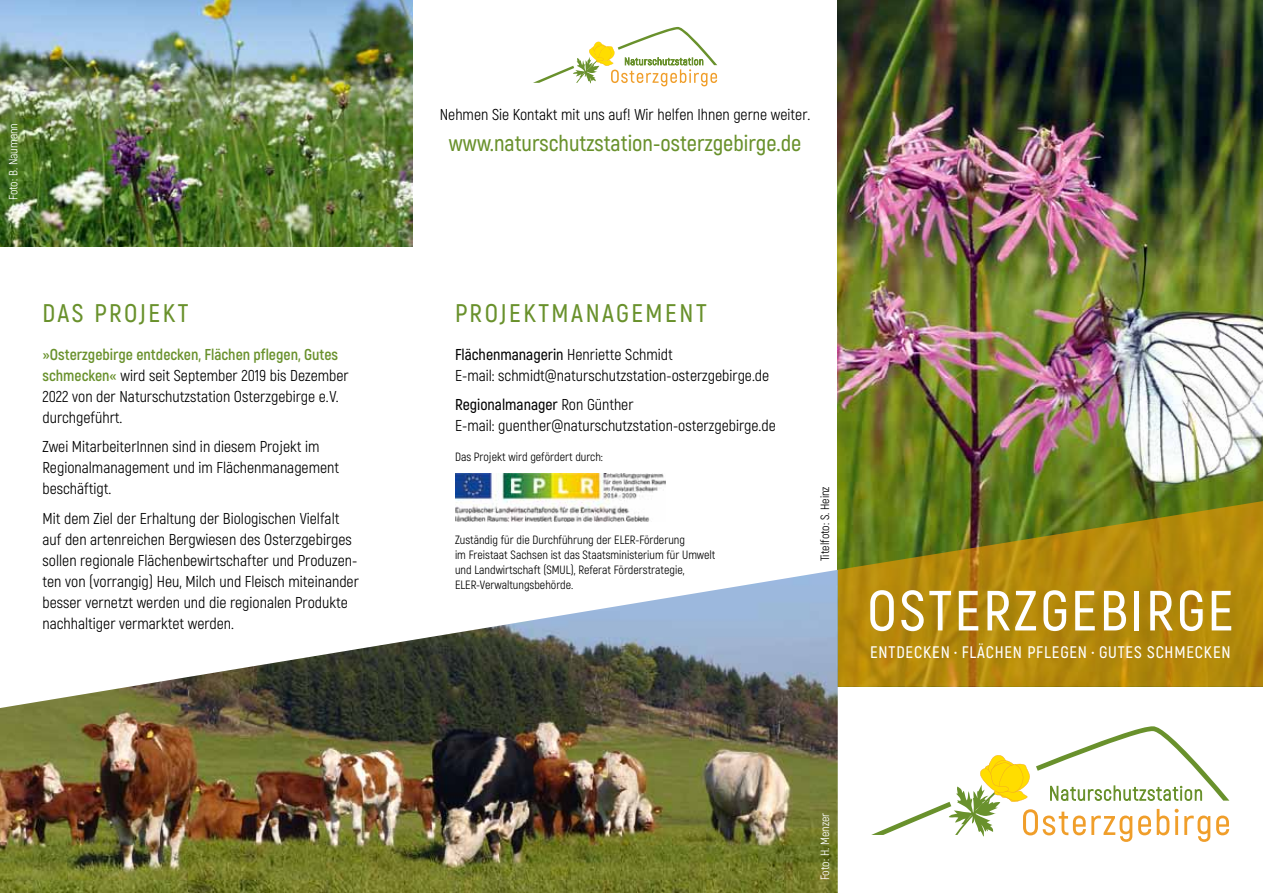
<style>
.page{position:relative;width:1263px;height:893px;background:#fff}
.page>*{position:absolute;margin:0;border:0;box-sizing:border-box;transform-origin:0 0}
.t1{font:600 56.55px "Akrobat";letter-spacing:.05em;color:#fff}
.t2{font:600 25.5px "Akrobat";letter-spacing:.1em;color:#69912c}
.t3{font:600 22.5px "Akrobat";color:#69912c}
.t4{font:600 16.8px "Akrobat";letter-spacing:.05em;color:#fff}
.t5{font:15.75px/21px "Akrobat";color:#000}
.t6{font:12px/15px "Akrobat";color:#000}
.t7{font:12px "Akrobat";color:#fff}
.s1{font-weight:700;color:#69912c}
.s2{font-weight:600}
.s3{font-weight:400}
</style>
<div class="page">
<img style="left:838px;top:0;width:425px;height:499px">
<svg style="left:871px;top:726px;width:358px;height:116px"></svg>
<svg style="left:838px;top:499px;width:425px;height:188px;fill:#b2870c"></svg>
<img style="left:0;top:570px;width:838px;height:323px">
<img style="left:0;top:0;width:412px;height:247px">
<img style="left:455px;top:474px;width:211px;height:47px">
<svg style="left:533px;top:27px;width:184px;height:59px"></svg>
<p class="t7" style="left:6px;top:200px;width:79px;rotate:-90deg">Foto: B. Naumann</p>
<h2 class="t2" style="left:43px;top:297px;width:147px">Das Projekt</h2>
<p class="t5" style="left:43px;top:344px;width:308px"><span class="s1">»Osterzgebirge entdecken, Flächen pflegen, Gutes schmecken«</span> wird seit September 2019 bis Dezember 2022 von der Naturschutzstation Osterzgebirge e.V. durchgeführt.</p>
<p class="t5" style="left:43px;top:436px;width:298px">Zwei MitarbeiterInnen sind in diesem Projekt im<br>Regionalmanagement und im Flächenmanagement beschäftigt.</p>
<p class="t5" style="left:43px;top:508px;width:318px">Mit dem Ziel der Erhaltung der Biologischen Vielfalt auf den artenreichen Bergwiesen des Osterzgebirges sollen regionale Flächenbewirtschafter und Produzen&shy;ten von (vorrangig) Heu, Milch und Fleisch miteinander besser vernetzt werden und die regionalen Produkte nachhaltiger vermarktet werden.</p>
<p class="t5" style="left:440px;top:104px;width:372px">Nehmen Sie Kontakt mit uns auf! Wir helfen Ihnen gerne weiter.</p>
<h3 class="t3" style="left:449px;top:129px;width:354px">www.naturschutzstation-osterzgebirge.de</h3>
<h2 class="t2" style="left:455px;top:297px;width:253px">Projektmanagement</h2>
<p class="t5" style="left:455px;top:344px;width:316px"><span class="s2">Flächenmanagerin</span> Henriette Schmidt<br>E-mail: schmidt@naturschutzstation-osterzgebirge.de</p>
<p class="t5" style="left:455px;top:394px;width:322px"><span class="s2">Regionalmanager</span> Ron Günther<br>E-mail: guenther@naturschutzstation-osterzgebirge.de</p>
<p class="t6" style="left:455px;top:449px;width:150px">Das Projekt wird gefördert durch:</p>
<p class="t6" style="left:455px;top:532px;width:262px">Zuständig für die Durchführung der ELER-Förderung<br>im Freistaat Sachsen ist das Staatsministerium für Umwelt und Landwirtschaft (SMUL), Referat Förderstrategie, ELER-Verwaltungsbehörde.</p>
<p class="t6" style="left:817px;top:561px;width:76px;rotate:-90deg">Titelfoto: S. Heinz</p>
<h1 class="t1" style="left:867px;top:576px;width:368px">OstErzgebirge</h1>
<p class="t4" style="left:870px;top:642px;width:362px">entdecken <span class="s3">•</span> Flächen pflegen <span class="s3">•</span> Gutes schmecken</p>
<p class="t7" style="left:818px;top:880px;width:69px;rotate:-90deg">Foto: H. Menzer</p>
</div>
